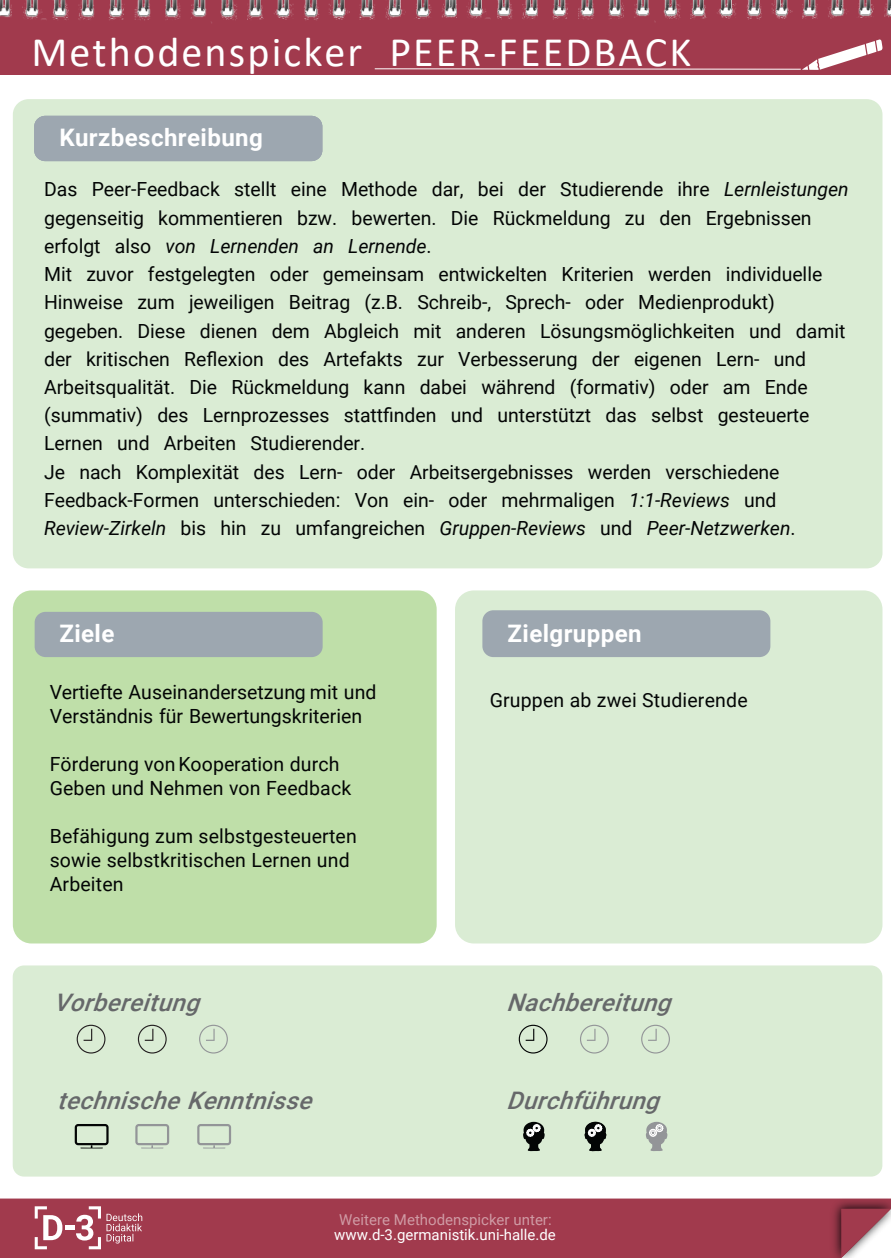
<style>
.page{position:relative;width:891px;height:1258px;background:#fff}
.page>*{position:absolute;margin:0;border:0;box-sizing:border-box;transform-origin:0 0}
.t1{font:42px "Calibri";letter-spacing:.05em;color:#fff}
.t2{font:italic 500 24px "Roboto";color:#66686a}
.t3{font:700 24px "Roboto";letter-spacing:.015em;color:#fff}
.t4{font:19.5px/28.2px "Roboto";color:#030505}
.t5{font:15px "Roboto";color:#fff}
.t6{font:15px "Roboto";color:rgb(255 255 255/.5)}
.s1{font-style:italic}
.s2{font-size:19.2px}
</style>
<div class="page">
<div style="left:0;top:1198px;width:829px;height:59px;background:#a13a4d"></div>
<img style="left:829px;top:1198px;width:62px;height:59px">
<svg style="left:841px;top:1208px;width:50px;height:49px"></svg>
<div style="left:455px;top:590px;width:427px;height:353px;background:#daecd4;border-radius:19px"></div>
<div style="left:13px;top:590px;width:424px;height:353px;background:#bfdfa9;border-radius:19px"></div>
<div style="left:13px;top:99px;width:869px;height:469px;background:#daecd4;border-radius:16px"></div>
<div style="left:13px;top:965px;width:869px;height:211px;background:#daecd4;border-radius:11px"></div>
<div style="left:0;top:0;width:891px;height:75px;background:#a13a4d"></div>
<div style="left:482px;top:610px;width:288px;height:47px;background:#9da7b0;border-radius:11px"></div>
<div style="left:34px;top:116px;width:288px;height:45px;background:#9da7b0;border-radius:11px"></div>
<div style="left:35px;top:611px;width:288px;height:46px;background:#9da7b0;border-radius:11px"></div>
<svg style="left:802px;top:39px;width:81px;height:31px"></svg>
<hr style="left:375px;top:68px;width:426px;height:2px;background:#fff">
<img style="left:456px;top:0;width:435px;height:22px">
<img style="left:0;top:0;width:456px;height:23px">
<svg style="left:35px;top:1205px;width:27px;height:43px"></svg>
<svg style="left:76px;top:1205px;width:25px;height:43px"></svg>
<hr style="left:65px;top:1225px;width:10px;height:4px;background:#fff">
<svg style="left:107px;top:1213px;width:35px;height:30px"></svg>
<svg style="left:77px;top:1024px;width:28px;height:29px"></svg>
<svg style="left:138px;top:1024px;width:29px;height:29px"></svg>
<svg style="left:199px;top:1024px;width:29px;height:29px"></svg>
<svg style="left:519px;top:1024px;width:29px;height:29px"></svg>
<svg style="left:580px;top:1024px;width:29px;height:29px"></svg>
<svg style="left:641px;top:1024px;width:29px;height:29px"></svg>
<svg style="left:75px;top:1124px;width:34px;height:24px"></svg>
<svg style="left:135px;top:1124px;width:34px;height:24px"></svg>
<svg style="left:197px;top:1124px;width:34px;height:24px"></svg>
<svg style="left:523px;top:1121px;width:22px;height:30px"></svg>
<svg style="left:584px;top:1121px;width:23px;height:30px"></svg>
<svg style="left:646px;top:1121px;width:22px;height:30px"></svg>
<h1 class="t1" style="left:31px;top:34px;width:332px">Methodenspicker</h1>
<p class="t3" style="left:59px;top:127px;width:205px">Kurzbeschreibung</p>
<h1 class="t1" style="left:389px;top:34px;width:303px">PEER-FEEDBACK</h1>
<p class="t4" style="left:44px;top:177px;width:806px">Das Peer-Feedback stellt eine Methode dar, bei der Studierende ihre <span class="s1">Lernleistungen </span>gegenseitig kommentieren bzw. bewerten. Die Rückmeldung zu den Ergebnissen erfolgt also <span class="s1">von Lernenden an Lernende</span>.<br>Mit zuvor festgelegten oder gemeinsam entwickelten Kriterien werden individuelle Hinweise zum jeweiligen Beitrag (z.B. Schreib-, Sprech- oder Medienprodukt) gegeben. Diese dienen dem Abgleich mit anderen Lösungsmöglichkeiten und damit der kritischen Reflexion des Artefakts zur Verbesserung der eigenen Lern- und Arbeitsqualität. Die Rückmeldung kann dabei während (formativ) oder am Ende (summativ) des Lernprozesses stattfinden und unterstützt das selbst gesteuerte Lernen und Arbeiten Studierender.<br>Je nach Komplexität des Lern- oder <span class="s2">Arbeitsergebnisses</span> werden verschiedene Feedback-Formen unterschieden: Von ein- oder mehrmaligen <span class="s1">1:1-Reviews</span> und <span class="s1">Review-Zirkeln</span> bis hin zu umfangreichen <span class="s1">Gruppen-Reviews</span> und <span class="s1">Peer-Netzwerken</span>.</p>
<p class="t3" style="left:59px;top:623px;width:57px">Ziele</p>
<p class="t3" style="left:508px;top:623px;width:136px">Zielgruppen</p>
<p class="t4" style="left:50px;top:682px;width:328px;line-height:24px">Vertiefte Auseinandersetzung mit und<br>Verständnis für Bewertungskriterien</p>
<p class="t4" style="left:50px;top:754px;width:303px;line-height:24px">Förderung vonKooperation durch<br>Geben und Nehmen von Feedback</p>
<p class="t4" style="left:50px;top:826px;width:309px;line-height:24px">Befähigung zum selbstgesteuerten sowie selbstkritischen Lernen und<br>Arbeiten</p>
<p class="t4" style="left:490px;top:688px;width:259px">Gruppen ab zwei Studierende</p>
<p class="t2" style="left:53px;top:992px;width:155px">Vorbereitung</p>
<p class="t2" style="left:506px;top:992px;width:173px">Nachbereitung</p>
<p class="t2" style="left:57px;top:1090px;width:263px">technische Kenntnisse</p>
<p class="t2" style="left:506px;top:1090px;width:161px">Durchführung</p>
<p class="t6" style="left:339px;top:1213px;width:214px">Weitere Methodenspicker unter:</p>
<p class="t5" style="left:334px;top:1228px;width:223px">www.d-3.germanistik.uni-halle.de</p>
</div>
